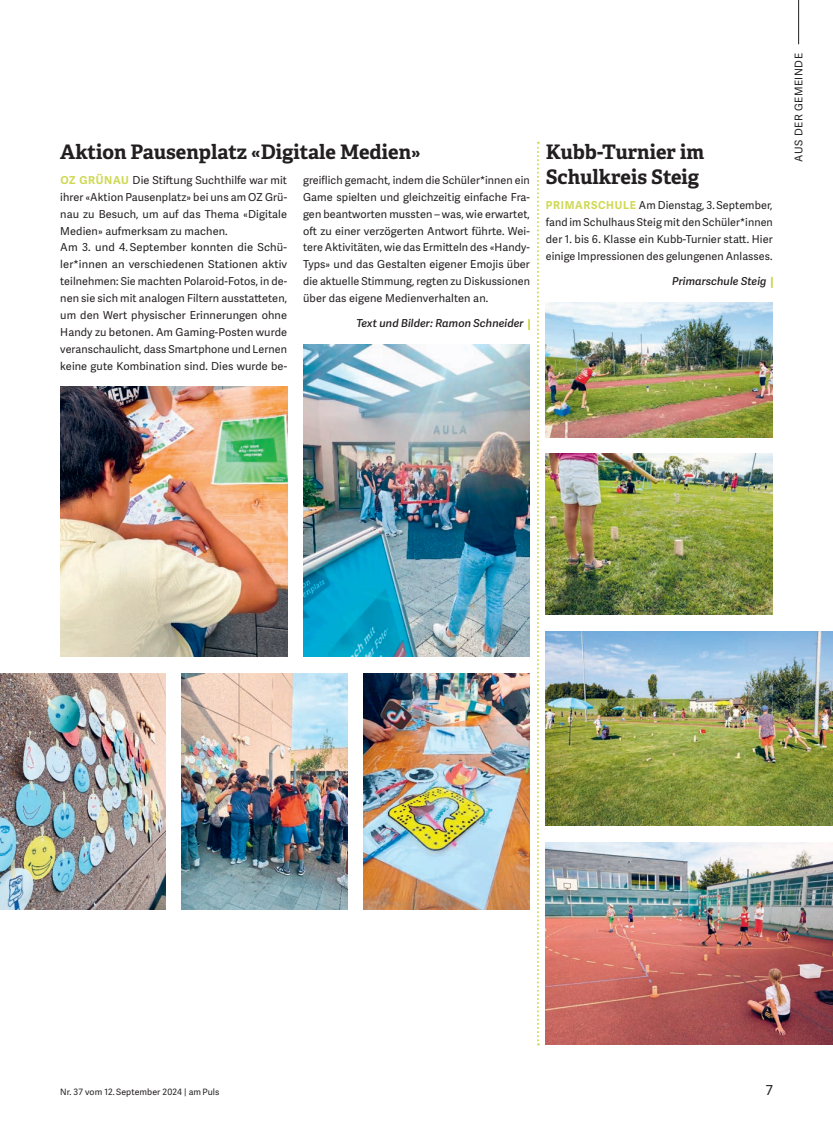
<style>
.page{position:relative;width:833px;height:1134px;background:#fff}
.page>*{position:absolute;margin:0;border:0;box-sizing:border-box;transform-origin:0 0}
.t1{font:700 20px "Adelle";color:#231f20}
.t2{font:13.75px "Adelle Sans";color:#231f20}
.t3{font:11px/16.9px "Adelle Sans";letter-spacing:.01em;color:#231f20;text-align:justify}
.t4{font:italic 600 11px "Adelle Sans";letter-spacing:.005em;color:#231f20}
.t5{font:10.62px "Adelle Sans";letter-spacing:.05em;color:#231f20}
.t6{font:8.75px "Adelle Sans";letter-spacing:.01em;color:#231f20}
.s1{font-weight:700;color:#d0d955}
</style>
<div class="page">
<hr style="left:798px;top:0;width:1px;height:44px;background:#231f20">
<svg style="left:528px;top:319px;width:2px;height:11px"></svg>
<svg style="left:537px;top:142px;width:2px;height:903px"></svg>
<img style="left:546px;top:454px;width:226px;height:160px">
<img style="left:546px;top:842px;width:287px;height:203px">
<img style="left:303px;top:344px;width:227px;height:312px">
<img style="left:364px;top:673px;width:166px;height:236px">
<img style="left:0;top:673px;width:166px;height:236px">
<img style="left:60px;top:386px;width:227px;height:270px">
<img style="left:182px;top:673px;width:166px;height:236px">
<img style="left:546px;top:302px;width:226px;height:135px">
<img style="left:546px;top:631px;width:287px;height:194px">
<h1 class="t1" style="left:60px;top:139px;width:362px">Aktion Pausenplatz «Digitale Medien»</h1>
<p class="t3" style="left:60px;top:172px;width:228px;text-align:left"><span class="s1">OZ GRÜNAU</span> Die Stiftung Suchthilfe war mit ihrer «Aktion Pausenplatz» bei uns am OZ Grü&shy;nau zu Besuch, um auf das Thema «Digitale Medien» aufmerksam zu machen.<br>Am 3. und 4. September konnten die Schü&shy;ler*innen an verschiedenen Stationen aktiv teilnehmen: Sie machten Polaroid-Fotos, in de&shy;nen sie sich mit analogen Filtern ausstatteten, um den Wert physischer Erinnerungen ohne Handy zu betonen. Am Gaming-Posten wurde veranschaulicht, dass Smartphone und Lernen keine gute Kombination sind. Dies wurde be-</p>
<p class="t3" style="left:303px;top:172px;width:228px">greiflich gemacht, indem die Schüler*innen ein Game spielten und gleichzeitig einfache Fra&shy;gen beantworten mussten – was, wie erwartet, oft zu einer verzögerten Antwort führte. Wei&shy;tere Aktivitäten, wie das Ermitteln des «Handy-Typs» und das Gestalten eigener Emojis über die aktuelle Stimmung, regten zu Diskussionen über das eigene Medienverhalten an.</p>
<p class="t4" style="left:356px;top:317px;width:169px">Text und Bilder: Ramon Schneider</p>
<h1 class="t1" style="left:546px;top:139px;width:160px">Kubb-Turnier im</h1>
<h1 class="t1" style="left:546px;top:164px;width:155px">Schulkreis Steig</h1>
<p class="t3" style="left:546px;top:197px;width:228px"><span class="s1">PRIMARSCHULE</span> Am Dienstag, 3. September, fand im Schulhaus Steig mit den Schüler*innen der 1. bis 6. Klasse ein Kubb-Turnier statt. Hier einige Impressionen des gelungenen Anlasses.</p>
<p class="t4" style="left:672px;top:275px;width:96px">Primarschule Steig</p>
<p class="t5" style="left:792px;top:162px;width:110px;rotate:-90deg">AUS DER GEMEINDE</p>
<p class="t6" style="left:60px;top:1087px;width:161px">Nr. 37 vom 12. September 2024 | am Puls</p>
<p class="t2" style="left:765px;top:1082px;width:9px">7</p>
</div>
